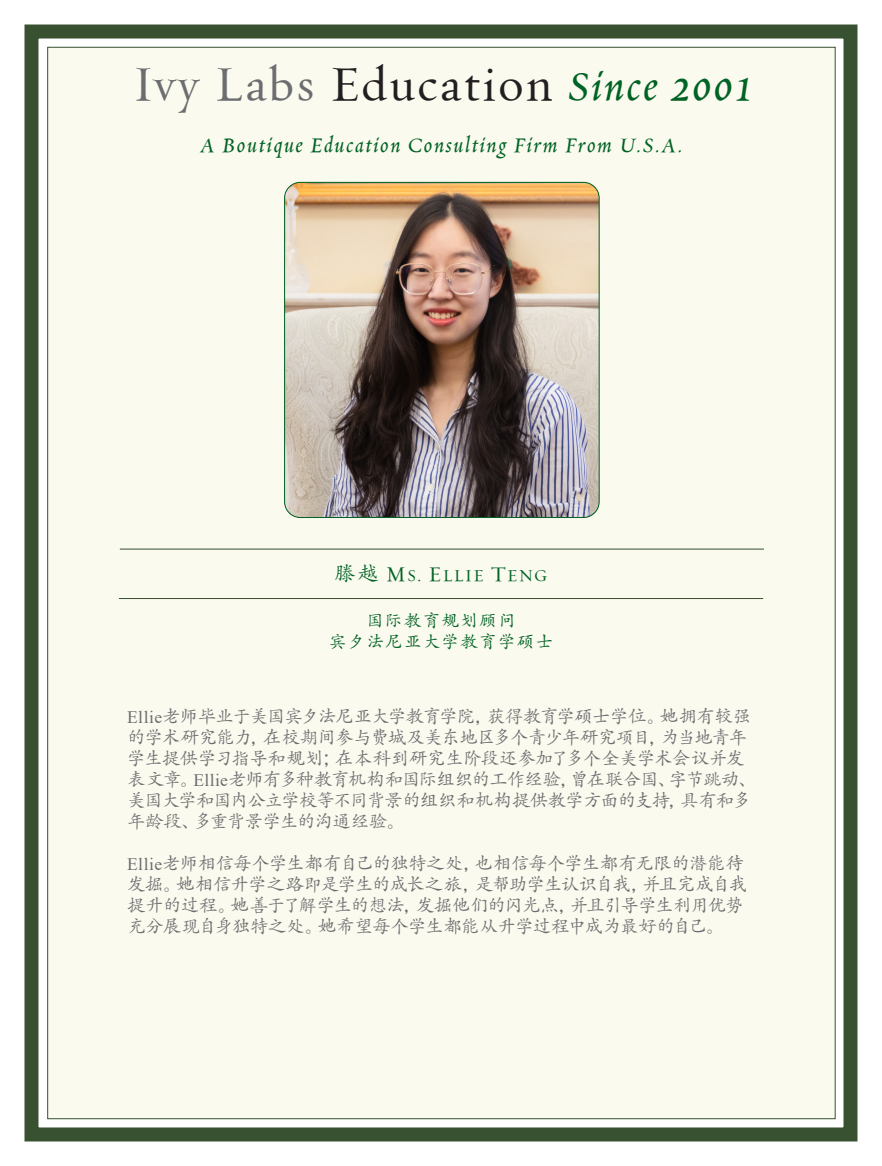
<style>
.page{position:relative;width:882px;height:1166px;background:#fff}
.page>*{position:absolute;margin:0;border:0;box-sizing:border-box;transform-origin:0 0}
.t1{font:49px "Requiem Text HTF Roman";letter-spacing:.05em;color:#231f20}
.t2{font:22.75px "Requiem Text HTF Italic";letter-spacing:.075em;color:#006224}
.t3{font:18.38px/21px "Adobe Kaiti Std";letter-spacing:-.04em;color:#6c6d70}
.t4{font:17.5px "Adobe Kaiti Std";letter-spacing:.075em;color:#006224}
.t5{font:16.8px "Requiem Text HTF Roman SC800";letter-spacing:.06em;color:#006224}
.s1{color:#6c6d70}
.s2{font-family:"Requiem Text HTF Italic";font-size:45.5px;color:#006224}
.s3{font-family:"Requiem Text HTF Italic";color:#006224}
.s4{font-family:"Adobe Kaiti Std Regular SC800";font-size:21px}
.s5{font-size:21px}
.s6{font-family:"Times New Roman";font-size:17.5px}
</style>
<div class="page">
<div style="left:24px;top:24px;width:834px;height:1117px;border:14px solid #385131"></div>
<div style="left:47px;top:47px;width:789px;height:1072px;background:#fbfaee;border:1px solid #385131"></div>
<img style="left:285px;top:182px;width:314px;height:335px">
<div style="left:284px;top:182px;width:315px;height:336px;border:1px solid #006224;border-radius:16px"></div>
<hr style="left:120px;top:548px;width:644px;height:1px;background:#385131">
<hr style="left:119px;top:598px;width:644px;height:1px;background:#385131">
<p class="t1" style="left:132px;top:55px;width:620px"><span class="s1">Ivy Labs</span> Education <span class="s2">Since</span> <span class="s3">2001</span></p>
<p class="t2" style="left:201px;top:134px;width:484px">A Boutique Education Consulting Firm From U.S.A.</p>
<p class="t5" style="left:335px;top:565px;width:214px"><span class="s4">滕越</span> <span class="s5">M</span>S<span class="s5">. E</span>LLIE <span class="s5">T</span>ENG</p>
<p class="t4" style="left:366px;top:609px;width:151px">国际教育规划顾问</p>
<p class="t4" style="left:329px;top:630px;width:226px">宾夕法尼亚大学教育学硕士</p>
<p class="t3" style="left:127px;top:706px;width:631px"><span class="s6">Ellie</span>老师毕业于美国宾夕法尼亚大学教育学院，获得教育学硕士学位。她拥有较强的学术研究能力，在校期间参与费城及美东地区多个青少年研究项目，为当地青年学生提供学习指导和规划；在本科到研究生阶段还参加了多个全美学术会议并发表文章。<span class="s6">Ellie</span>老师有多种教育机构和国际组织的工作经验，曾在联合国、字节跳动、美国大学和国内公立学校等不同背景的组织和机构提供教学方面的支持，具有和多年龄段、多重背景学生的沟通经验。</p>
<p class="t3" style="left:127px;top:853px;width:621px"><span class="s6">Ellie</span>老师相信每个学生都有自己的独特之处，也相信每个学生都有无限的潜能待发掘。她相信升学之路即是学生的成长之旅，是帮助学生认识自我，并且完成自我提升的过程。她善于了解学生的想法，发掘他们的闪光点，并且引导学生利用优势充分展现自身独特之处。她希望每个学生都能从升学过程中成为最好的自己。</p>
</div>
